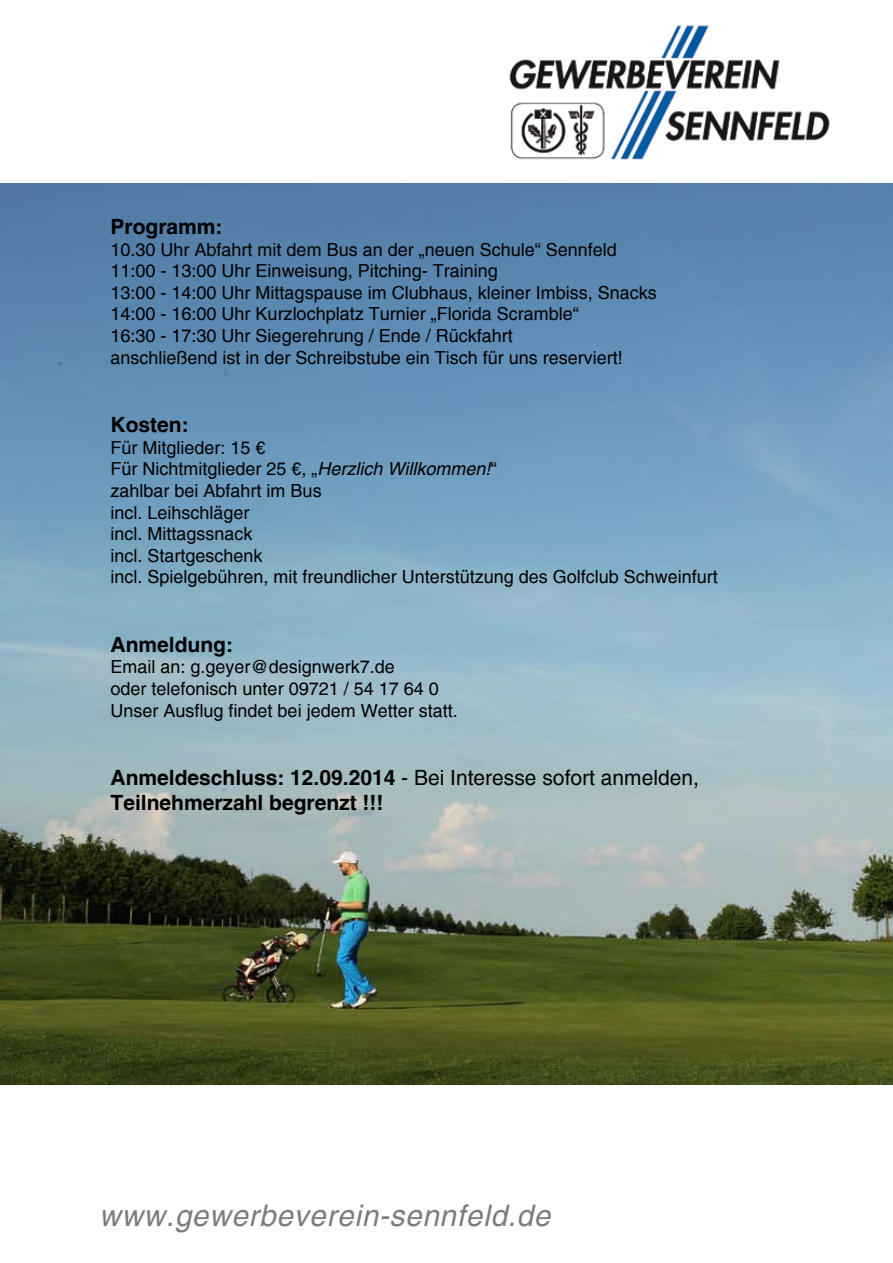
<style>
.page{position:relative;width:893px;height:1263px;background:#fff}
.page>*{position:absolute;margin:0;border:0;box-sizing:border-box;transform-origin:0 0}
.t1{font:italic 29.7px "Helvetica";letter-spacing:.025em;color:#7b7c7e}
.t2{font:700 21px/25.2px "Helvetica";color:#000}
.t3{font:18px/21.6px "Helvetica";color:#000}
.s1{font-style:italic}
.s2{font-weight:400}
</style>
<div class="page">
<img style="left:0;top:183px;width:893px;height:902px">
<img style="left:509px;top:25px;width:321px;height:135px">
<p class="t2" style="left:111px;top:215px;width:114px">Programm:</p>
<p class="t3" style="left:111px;top:239px;width:548px">10.30 Uhr Abfahrt mit dem Bus an der „neuen Schule“ Sennfeld 11:00 - 13:00 Uhr Einweisung, Pitching- Training<br>13:00 - 14:00 Uhr Mittagspause im Clubhaus, kleiner Imbiss, Snacks 14:00 - 16:00 Uhr Kurzlochplatz Turnier „Florida Scramble“<br>16:30 - 17:30 Uhr Siegerehrung / Ende / Rückfahrt<br>anschließend ist in der Schreibstube ein Tisch für uns reserviert!</p>
<p class="t2" style="left:111px;top:413px;width:80px">Kosten:</p>
<p class="t3" style="left:111px;top:437px;width:609px">Für Mitglieder: 15 €<br>Für Nichtmitglieder 25 €, „<span class="s1">Herzlich Willkommen!</span>“<br>zahlbar bei Abfahrt im Bus<br>incl. Leihschläger<br>incl. Mittagssnack<br>incl. Startgeschenk<br>incl. Spielgebühren, mit freundlicher Unterstützung des Golfclub Schweinfurt</p>
<p class="t2" style="left:111px;top:633px;width:124px">Anmeldung:</p>
<p class="t3" style="left:111px;top:657px;width:349px">Email an: g.geyer@designwerk7.de<br>oder telefonisch unter 09721 / 54 17 64 0<br>Unser Ausflug findet bei jedem Wetter statt.</p>
<p class="t2" style="left:111px;top:766px;width:590px">Anmeldeschluss: 12.09.2014 <span class="s2">- Bei Interesse sofort anmelden,<br></span>Teilnehmerzahl begrenzt !!!</p>
<h1 class="t1" style="left:99px;top:1198px;width:453px">www.gewerbeverein-sennfeld.de</h1>
</div>
